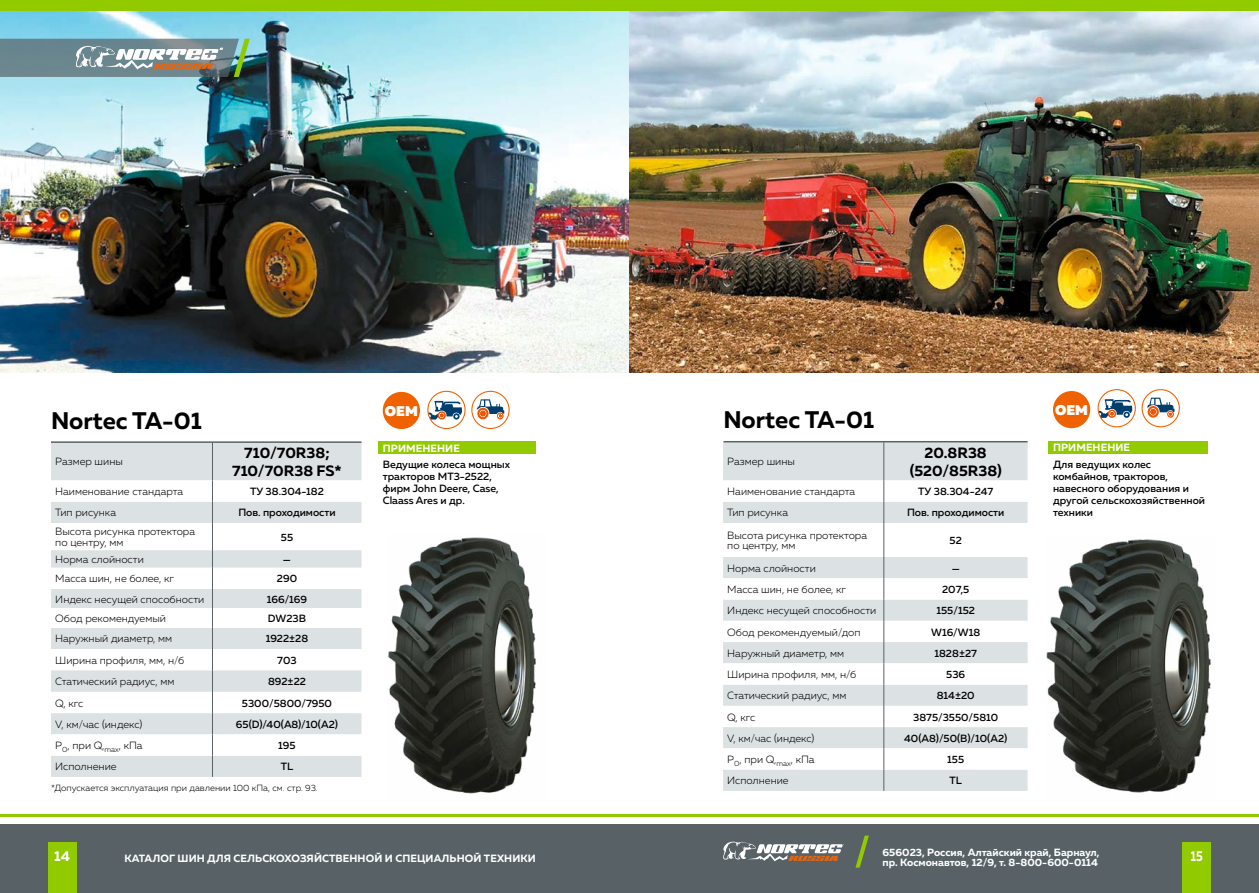
<style>
.page{position:relative;width:1259px;height:893px;background:#fff}
.page>*{position:absolute;margin:0;border:0;box-sizing:border-box;transform-origin:0 0}
.t1{font:700 24px "Muller";color:#000}
.t2{font:700 15px/18px "Muller";color:#000;text-align:center}
.t3{font:700 14.25px "Muller";color:#fff}
.t4{font:700 14.25px "Muller";color:#fff;scale:.8 1}
.t5{font:900 14.1px "Muller";color:#fff}
.t6{font:300 10.5px/10.5px "Muller";color:#000}
.t7{font:500 10.5px/12px "Muller";color:#000}
.t8{font:700 10.5px/10.5px "Muller";letter-spacing:.01em;color:#fff}
.t9{font:300 9px "Muller";color:#000}
</style>
<div class="page">
<img style="left:0;top:11px;width:629px;height:361px">
<div style="left:51px;top:443px;width:310px;height:334px;background:#dce1e3"></div>
<svg style="left:51px;top:480px;width:310px;height:276px"></svg>
<hr style="left:212px;top:442px;width:1px;height:38px;background:#586266">
<svg style="left:212px;top:480px;width:1px;height:297px"></svg>
<hr style="left:51px;top:441px;width:310px;height:2px;background:#586266">
<div style="left:378px;top:441px;width:158px;height:13px;background:#92ca00"></div>
<img style="left:388px;top:537px;width:148px;height:257px">
<svg style="left:428px;top:391px;width:37px;height:37px"></svg>
<svg style="left:428px;top:401px;width:34px;height:19px"></svg>
<div style="left:427px;top:391px;width:38px;height:38px;border:1px solid #f06100;border-radius:50%"></div>
<svg style="left:472px;top:391px;width:37px;height:37px"></svg>
<div style="left:471px;top:391px;width:38px;height:38px;border:1px solid #f06100;border-radius:50%"></div>
<svg style="left:477px;top:399px;width:27px;height:20px"></svg>
<div style="left:383px;top:392px;width:37px;height:37px;background:#f06100;border-radius:50%"></div>
<div style="left:723px;top:442px;width:304px;height:349px;background:#dce1e3"></div>
<svg style="left:723px;top:480px;width:304px;height:290px"></svg>
<hr style="left:883px;top:442px;width:1px;height:38px;background:#586266">
<svg style="left:883px;top:480px;width:1px;height:43px"></svg>
<hr style="left:883px;top:523px;width:1px;height:34px;background:#586266">
<svg style="left:883px;top:557px;width:1px;height:234px"></svg>
<div style="left:1048px;top:441px;width:160px;height:13px;background:#92ca00"></div>
<img style="left:629px;top:11px;width:630px;height:361px">
<img style="left:1046px;top:539px;width:165px;height:254px">
<svg style="left:1099px;top:399px;width:33px;height:19px"></svg>
<div style="left:1097px;top:389px;width:38px;height:38px;border:1px solid #f06100;border-radius:50%"></div>
<svg style="left:1142px;top:390px;width:37px;height:37px"></svg>
<div style="left:1141px;top:389px;width:38px;height:38px;border:1px solid #f06100;border-radius:50%"></div>
<svg style="left:1147px;top:398px;width:27px;height:20px"></svg>
<hr style="left:723px;top:441px;width:304px;height:1px;background:#586266">
<div style="left:1053px;top:391px;width:37px;height:37px;background:#f06100;border-radius:50%"></div>
<div style="left:0;top:824px;width:629px;height:69px;background:#586266"></div>
<div style="left:0;top:0;width:629px;height:11px;background:#92ca00"></div>
<div style="left:629px;top:0;width:630px;height:11px;background:#92ca00"></div>
<hr style="left:0;top:815px;width:629px;height:2px;background:#92ca00">
<hr style="left:629px;top:815px;width:630px;height:2px;background:#92ca00">
<div style="left:629px;top:824px;width:630px;height:69px;background:#586266"></div>
<svg style="left:0;top:39px;width:250px;height:38px;background:#7f9394"></svg>
<div style="left:48px;top:842px;width:28px;height:51px;background:#92ca00"></div>
<div style="left:1182px;top:842px;width:29px;height:51px;background:#92ca00"></div>
<svg style="left:855px;top:836px;width:14px;height:32px"></svg>
<svg style="left:723px;top:842px;width:120px;height:19px"></svg>
<h1 class="t1" style="left:51px;top:405px;width:152px">Nortec TA-01</h1>
<p class="t6" style="left:55px;top:456px;width:69px">Размер шины</p>
<h2 class="t2" style="left:232px;top:444px;width:111px">710/70R38;<br>710/70R38 FS*</h2>
<p class="t6" style="left:55px;top:486px;width:130px">Наименование стандарта</p>
<p class="t7" style="left:250px;top:485px;width:75px">ТУ 38.304-182</p>
<p class="t6" style="left:55px;top:507px;width:62px">Тип рисунка</p>
<p class="t7" style="left:238px;top:507px;width:99px">Пов. проходимости</p>
<p class="t6" style="left:55px;top:526px;width:141px">Высота рисунка протектора по центру, мм</p>
<p class="t7" style="left:281px;top:531px;width:14px">55</p>
<p class="t6" style="left:55px;top:554px;width:90px">Норма слойности</p>
<p class="t7" style="left:283px;top:553px;width:10px">—</p>
<p class="t6" style="left:55px;top:573px;width:120px">Масса шин, не более, кг</p>
<p class="t7" style="left:277px;top:573px;width:22px">290</p>
<p class="t6" style="left:55px;top:594px;width:151px">Индекс несущей способности</p>
<p class="t7" style="left:267px;top:593px;width:42px">166/169</p>
<p class="t6" style="left:55px;top:613px;width:112px">Обод рекомендуемый</p>
<p class="t7" style="left:268px;top:612px;width:40px">DW23B</p>
<p class="t6" style="left:55px;top:633px;width:118px">Наружный диаметр, мм</p>
<p class="t7" style="left:266px;top:633px;width:44px">1922±28</p>
<p class="t6" style="left:55px;top:655px;width:131px">Ширина профиля, мм, н/б</p>
<p class="t7" style="left:277px;top:654px;width:21px">703</p>
<p class="t6" style="left:55px;top:676px;width:121px">Статический радиус, мм</p>
<p class="t7" style="left:268px;top:675px;width:39px">892±22</p>
<p class="t6" style="left:55px;top:698px;width:30px">Q, кгс</p>
<p class="t7" style="left:242px;top:697px;width:92px">5300/5800/7950</p>
<p class="t6" style="left:55px;top:719px;width:88px">V, км/час (индекс)</p>
<p class="t7" style="left:236px;top:718px;width:104px">65(D)/40(A8)/10(А2)</p>
<p class="t6" style="left:55px;top:740px;width:89px">P<sub>0</sub>, при Q,<sub>max</sub>, кПа</p>
<p class="t7" style="left:278px;top:739px;width:19px">195</p>
<p class="t6" style="left:55px;top:761px;width:63px">Исполнение</p>
<p class="t7" style="left:281px;top:761px;width:14px">TL</p>
<p class="t9" style="left:51px;top:782px;width:268px">*Допускается эксплуатация при давлении 100 кПа, см. стр. 93.</p>
<h3 class="t5" style="left:385px;top:402px;width:34px">ОЕМ</h3>
<p class="t8" style="left:383px;top:443px;width:78px">ПРИМЕНЕНИЕ</p>
<p class="t7" style="left:383px;top:458px;width:129px">Ведущие колеса мощных тракторов MT3-2522, фирм John Deere, Case,<br>Claass Ares и др.</p>
<h1 class="t1" style="left:723px;top:405px;width:152px">Nortec TA-01</h1>
<p class="t6" style="left:727px;top:456px;width:69px">Размер шины</p>
<h2 class="t2" style="left:909px;top:444px;width:93px">20.8R38 (520/85R38)</h2>
<p class="t6" style="left:727px;top:486px;width:130px">Наименование стандарта</p>
<p class="t7" style="left:918px;top:485px;width:77px">ТУ 38.304-247</p>
<p class="t6" style="left:727px;top:507px;width:62px">Тип рисунка</p>
<p class="t7" style="left:907px;top:507px;width:99px">Пов. проходимости</p>
<p class="t6" style="left:727px;top:530px;width:141px">Высота рисунка протектора по центру, мм</p>
<p class="t7" style="left:949px;top:534px;width:14px">52</p>
<p class="t6" style="left:727px;top:563px;width:90px">Норма слойности</p>
<p class="t7" style="left:951px;top:562px;width:10px">—</p>
<p class="t6" style="left:727px;top:584px;width:120px">Масса шин, не более, кг</p>
<p class="t7" style="left:942px;top:583px;width:29px">207,5</p>
<p class="t6" style="left:727px;top:605px;width:151px">Индекс несущей способности</p>
<p class="t7" style="left:936px;top:604px;width:40px">155/152</p>
<p class="t6" style="left:727px;top:626px;width:135px">Обод рекомендуемый/доп</p>
<p class="t7" style="left:931px;top:626px;width:51px">W16/W18</p>
<p class="t6" style="left:727px;top:648px;width:118px">Наружный диаметр, мм</p>
<p class="t7" style="left:934px;top:647px;width:44px">1828±27</p>
<p class="t6" style="left:727px;top:669px;width:131px">Ширина профиля, мм, н/б</p>
<p class="t7" style="left:946px;top:668px;width:20px">536</p>
<p class="t6" style="left:727px;top:690px;width:121px">Статический радиус, мм</p>
<p class="t7" style="left:936px;top:690px;width:39px">814±20</p>
<p class="t6" style="left:727px;top:712px;width:30px">Q, кгс</p>
<p class="t7" style="left:913px;top:711px;width:87px">3875/3550/5810</p>
<p class="t6" style="left:727px;top:733px;width:88px">V, км/час (индекс)</p>
<p class="t7" style="left:904px;top:732px;width:105px">40(А8)/50(В)/10(А2)</p>
<p class="t6" style="left:727px;top:754px;width:89px">P<sub>0</sub>, при Q,<sub>max</sub>, кПа</p>
<p class="t7" style="left:947px;top:753px;width:18px">155</p>
<p class="t6" style="left:727px;top:775px;width:63px">Исполнение</p>
<p class="t7" style="left:949px;top:775px;width:14px">TL</p>
<h3 class="t5" style="left:1055px;top:401px;width:34px">ОЕМ</h3>
<p class="t8" style="left:1053px;top:442px;width:78px">ПРИМЕНЕНИЕ</p>
<p class="t7" style="left:1053px;top:458px;width:154px">Для ведущих колес комбайнов, тракторов, навесного оборудования и другой сельскохозяйственной техники</p>
<p class="t8" style="left:882px;top:847px;width:218px">656023, Россия, Алтайский край, Барнаул, пр. Космонавтов, 12/9, т. 8-800-600-0114</p>
<h3 class="t3" style="left:54px;top:847px;width:17px">14</h3>
<p class="t8" style="left:124px;top:853px;width:413px">КАТАЛОГ ШИН ДЛЯ СЕЛЬСКОХОЗЯЙСТВЕННОЙ И СПЕЦИАЛЬНОЙ ТЕХНИКИ</p>
<h3 class="t4" style="left:1191px;top:847px;width:16px">15</h3>
</div>
